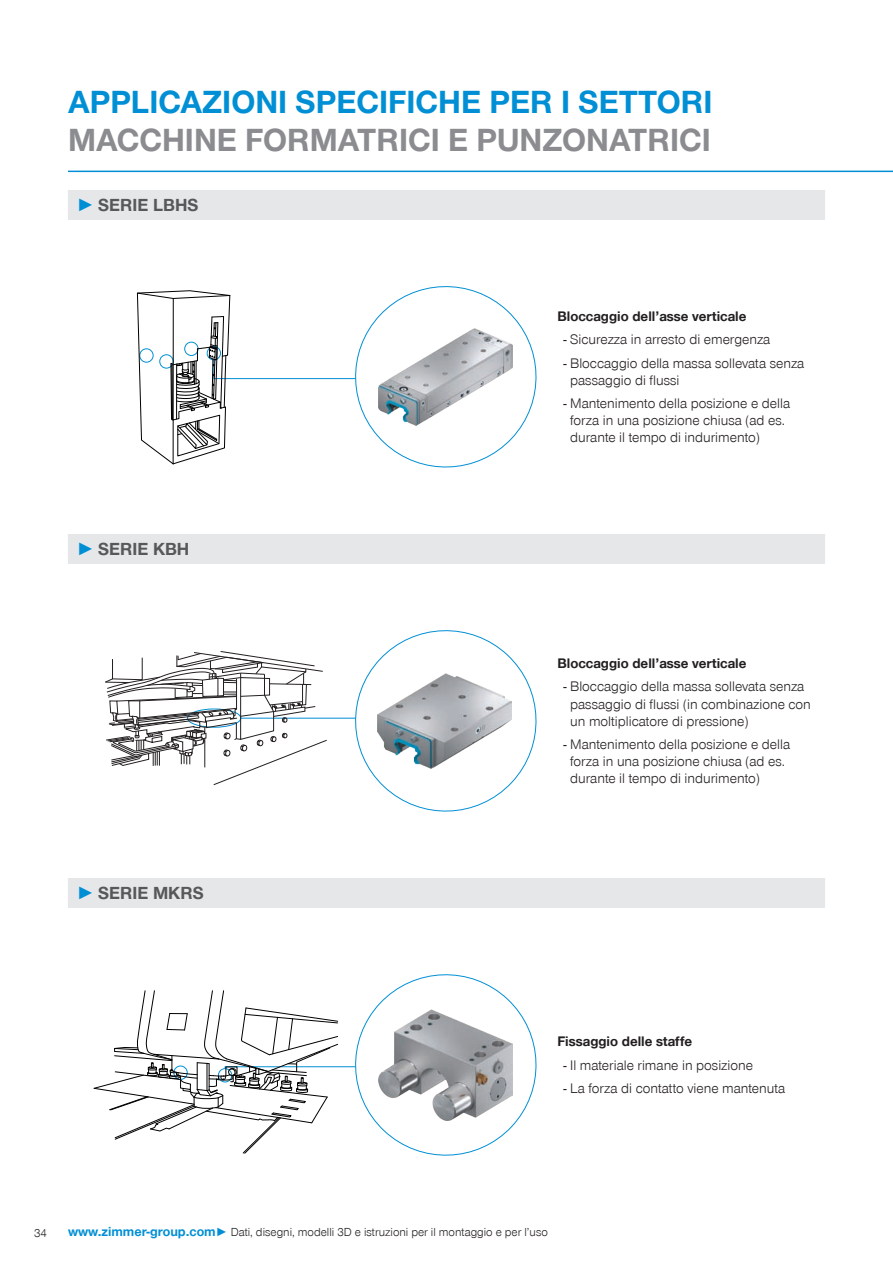
<style>
.page{position:relative;width:893px;height:1263px;background:#fff}
.page>*{position:absolute;margin:0;border:0;box-sizing:border-box;transform-origin:0 0}
.CB_AF_Headline_22_25{font:700 33px/37.5px "Zimmer Group Sans Global";color:#008fd5}
.t1{font:700 18px "Zimmer Group Sans Global";color:#57585a}
.t2{font:300 14.25px/17.1px "Zimmer Group Sans Global";color:#231f20}
.CB_AF_Fließtext_9_5_bold{font:700 14.25px "Zimmer Group Sans Global";color:#231f20}
.CB_AF_Seitenzahl_links{font:300 12px "Zimmer Group Sans Global";color:#231f20}
.s1{color:#8a8c8f}
.s2{font-family:"Zimmer Group Sans";color:#008fd5}
.s3{font-family:"Zimmer Group Sans";font-weight:400}
.s4{font-weight:700;font-size:13.5px;color:#008fd5}
.s5{color:#008fd5}
</style>
<div class="page">
<hr style="left:68px;top:171px;width:825px;height:1px;background:#008fd5">
<div style="left:68px;top:190px;width:757px;height:30px;background:#e6e7e9"></div>
<svg style="left:137px;top:286px;width:400px;height:182px"></svg>
<div style="left:68px;top:534px;width:757px;height:30px;background:#e6e7e9"></div>
<hr style="left:241px;top:718px;width:115px;height:1px;background:#008fd5">
<svg style="left:346px;top:630px;width:191px;height:182px"></svg>
<svg style="left:105px;top:651px;width:222px;height:134px"></svg>
<div style="left:68px;top:878px;width:757px;height:30px;background:#e6e7e9"></div>
<svg style="left:94px;top:974px;width:443px;height:182px"></svg>
<p class="CB_AF_Headline_22_25" style="left:68px;top:83px;width:646px">APPLICAZIONI SPECIFICHE PER I SETTORI<br><span class="s1">MACCHINE FORMATRICI E PUNZONATRICI</span></p>
<p class="t1" style="left:77px;top:194px;width:123px"><span class="s2">►</span> SERIE LBHS</p>
<p class="t1" style="left:77px;top:538px;width:114px"><span class="s2">►</span> SERIE KBH</p>
<p class="t1" style="left:77px;top:882px;width:128px"><span class="s2">►</span> SERIE MKRS</p>
<p class="CB_AF_Fließtext_9_5_bold" style="left:557px;top:307px;width:191px">Bloccaggio dell’asse verticale</p>
<p class="t2" style="left:563px;top:331px;width:209px"><span class="s3">-</span> Sicurezza in arresto di emergenza</p>
<p class="t2" style="left:570px;top:354px;width:236px;text-indent:-7px"><span class="s3">-</span> Bloccaggio della massa sollevata senza passaggio di flussi</p>
<p class="t2" style="left:570px;top:395px;width:221px;text-indent:-7px"><span class="s3">-</span> Mantenimento della posizione e della forza in una posizione chiusa (ad es. durante il tempo di indurimento)</p>
<p class="CB_AF_Fließtext_9_5_bold" style="left:557px;top:655px;width:191px">Bloccaggio dell’asse verticale</p>
<p class="t2" style="left:570px;top:678px;width:242px;text-indent:-7px"><span class="s3">-</span> Bloccaggio della massa sollevata senza passaggio di flussi (in combinazione con un moltiplicatore di pressione)</p>
<p class="t2" style="left:570px;top:736px;width:221px;text-indent:-7px"><span class="s3">-</span> Mantenimento della posizione e della forza in una posizione chiusa (ad es. durante il tempo di indurimento)</p>
<p class="CB_AF_Fließtext_9_5_bold" style="left:557px;top:1033px;width:136px">Fissaggio delle staffe</p>
<p class="t2" style="left:563px;top:1056px;width:191px"><span class="s3">-</span> Il materiale rimane in posizione</p>
<p class="t2" style="left:563px;top:1080px;width:223px"><span class="s3">-</span> La forza di contatto viene mantenuta</p>
<p class="CB_AF_Seitenzahl_links" style="left:34px;top:1226px;width:15px">34</p>
<p class="CB_AF_Seitenzahl_links" style="left:68px;top:1225px;width:481px"><span class="s4">www.zimmer-group.com</span><span class="s5">►</span> Dati, disegni, modelli 3D e istruzioni per il montaggio e per l’uso</p>
</div>
